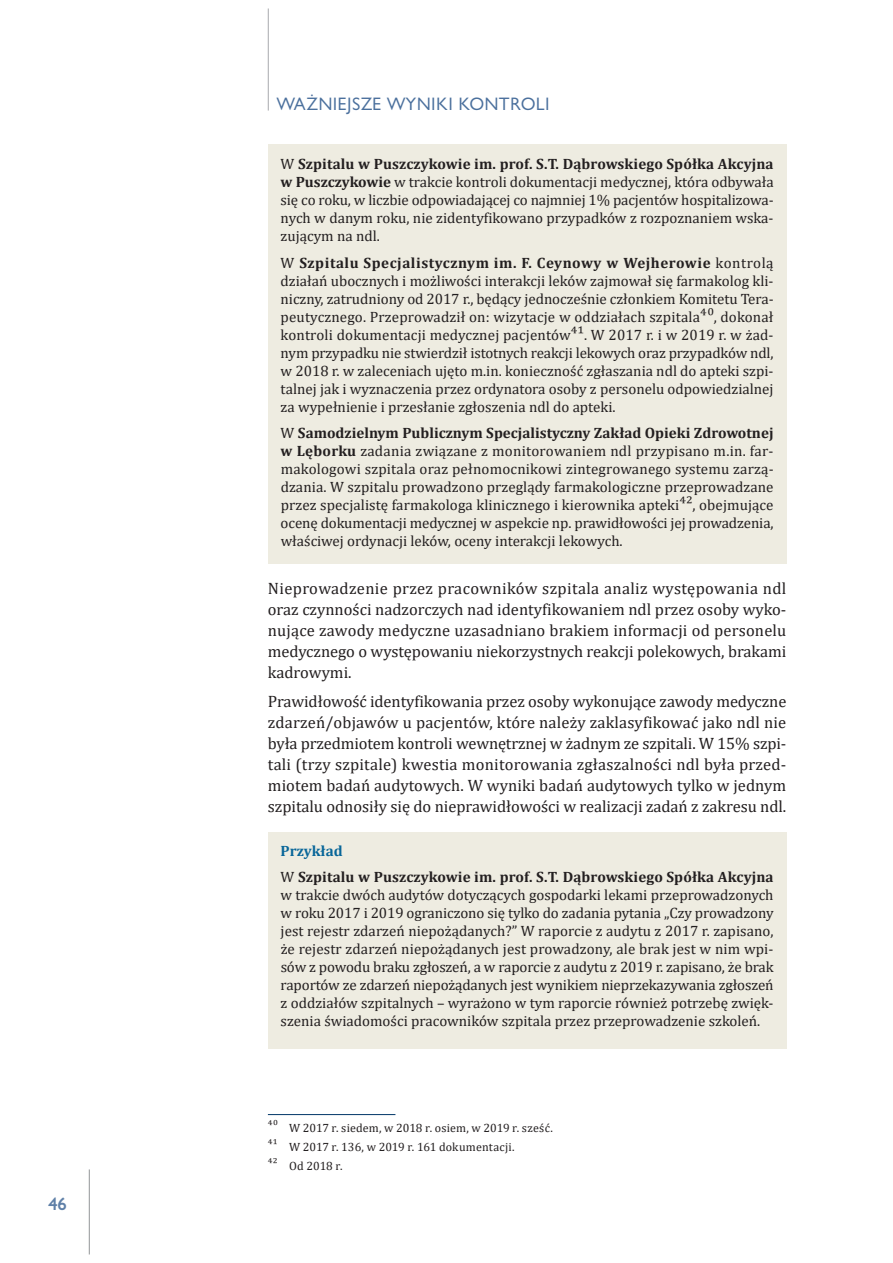
<style>
.page{position:relative;width:893px;height:1263px;background:#fff}
.page>*{position:absolute;margin:0;border:0;box-sizing:border-box;transform-origin:0 0}
.t1{font:16.5px/21px "Cambria";letter-spacing:-.005em;color:#231f20;text-align:justify}
.t2{font:16.5px "Gilead TTEFN";letter-spacing:.05em;color:#4b709d}
.t3{font:700 16.5px "Gilead TTEFN";color:#5f80a8}
.t4{font:15px/18px "Cambria";color:#231f20;text-align:justify}
.t5{font:700 15px/26.5px "Cambria";letter-spacing:.005em;color:#231f20}
.t6{font:12px/19.2px "Cambria";letter-spacing:.005em;color:#231f20}
.s1{font-weight:700}
.s2{font-size:16.5px}
.s3{color:#086699}
.s4{font-weight:400}
</style>
<div class="page">
<hr style="left:268px;top:9px;width:1px;height:102px;background:#a8a9ad">
<hr style="left:89px;top:1169px;width:1px;height:85px;background:#939598">
<div style="left:268px;top:832px;width:518px;height:217px;background:#eeece1"></div>
<div style="left:269px;top:145px;width:518px;height:419px;background:#eeece1"></div>
<hr style="left:268px;top:1114px;width:127px;height:1px;background:#003667">
<p class="t3" style="left:48px;top:1193px;width:20px">46</p>
<p class="t2" style="left:276px;top:93px;width:275px">WAŻNIEJSZE WYNIKI KONTROLI</p>
<p class="t4" style="left:281px;top:155px;width:494px">W <span class="s1">Szpitalu w Puszczykowie im. prof. S.T. Dąbrowskiego Spółka Akcyjna w Puszczykowie</span> w trakcie kontroli dokumentacji medycznej, która odbywała się co roku, w liczbie odpowiadającej co najmniej 1% pacjentów hospitalizowa&shy;nych w danym roku, nie zidentyfikowano przypadków z rozpoznaniem wska&shy;zującym na ndl.</p>
<p class="t4" style="left:281px;top:253px;width:494px">W <span class="s1">Szpitalu Specjalistycznym im. F. Ceynowy w Wejherowie</span> kontrolą działań ubocznych i możliwości interakcji leków zajmował się farmakolog kli&shy;niczny, zatrudniony od 2017 r., będący jednocześnie członkiem Komitetu Tera&shy;peutycznego. Przeprowadził on: wizytacje w oddziałach szpitala<span class="s2">40</span>, dokonał kontroli dokumentacji medycznej pacjentów<span class="s2">41</span>. W 2017 r. i w 2019 r. w żad&shy;nym przypadku nie stwierdził istotnych reakcji lekowych oraz przypadków ndl, w 2018 r. w zaleceniach ujęto m.in. konieczność zgłaszania ndl do apteki szpi&shy;talnej jak i wyznaczenia przez ordynatora osoby z personelu odpowiedzialnej za wypełnienie i przesłanie zgłoszenia ndl do apteki.</p>
<p class="t4" style="left:281px;top:424px;width:494px">W <span class="s1">Samodzielnym Publicznym Specjalistyczny Zakład Opieki Zdrowotnej w Lęborku</span> zadania związane z monitorowaniem ndl przypisano m.in. far&shy;makologowi szpitala oraz pełnomocnikowi zintegrowanego systemu zarzą&shy;dzania. W szpitalu prowadzono przeglądy farmakologiczne przeprowadzane przez specjalistę farmakologa klinicznego i kierownika apteki<span class="s2">42</span>, obejmujące ocenę dokumentacji medycznej w aspekcie np. prawidłowości jej prowadzenia, właściwej ordynacji leków, oceny interakcji lekowych.</p>
<p class="t1" style="left:268px;top:577px;width:520px">Nieprowadzenie przez pracowników szpitala analiz występowania ndl oraz czynności nadzorczych nad identyfikowaniem ndl przez osoby wyko&shy;nujące zawody medyczne uzasadniano brakiem informacji od personelu medycznego o występowaniu niekorzystnych reakcji polekowych, brakami kadrowymi.</p>
<p class="t1" style="left:268px;top:691px;width:520px">Prawidłowość identyfikowania przez osoby wykonujące zawody medyczne zdarzeń/objawów u pacjentów, które należy zaklasyfikować jako ndl nie była przedmiotem kontroli wewnętrznej w żadnym ze szpitali. W 15% szpi&shy;tali (trzy szpitale) kwestia monitorowania zgłaszalności ndl była przed&shy;miotem badań audytowych. W wyniki badań audytowych tylko w jednym szpitalu odnosiły się do nieprawidłowości w realizacji zadań z zakresu ndl.</p>
<p class="t5" style="left:281px;top:837px;width:494px"><span class="s3">Przykład<br></span><span class="s4">W</span> Szpitalu w Puszczykowie im. prof. S.T. Dąbrowskiego Spółka Akcyjna</p>
<p class="t4" style="left:281px;top:886px;width:494px">w trakcie dwóch audytów dotyczących gospodarki lekami przeprowadzonych w roku 2017 i 2019 ograniczono się tylko do zadania pytania „Czy prowadzony jest rejestr zdarzeń niepożądanych?” W raporcie z audytu z 2017 r. zapisano, że rejestr zdarzeń niepożądanych jest prowadzony, ale brak jest w nim wpi&shy;sów z powodu braku zgłoszeń, a w raporcie z audytu z 2019 r. zapisano, że brak raportów ze zdarzeń niepożądanych jest wynikiem nieprzekazywania zgłoszeń z oddziałów szpitalnych – wyrażono w tym raporcie również potrzebę zwięk&shy;szenia świadomości pracowników szpitala przez przeprowadzenie szkoleń.</p>
<p class="t6" style="left:268px;top:1118px;width:286px">40 W 2017 r. siedem, w 2018 r. osiem, w 2019 r. sześć.<br>41 W 2017 r. 136, w 2019 r. 161 dokumentacji.<br>42 Od 2018 r.</p>
</div>
